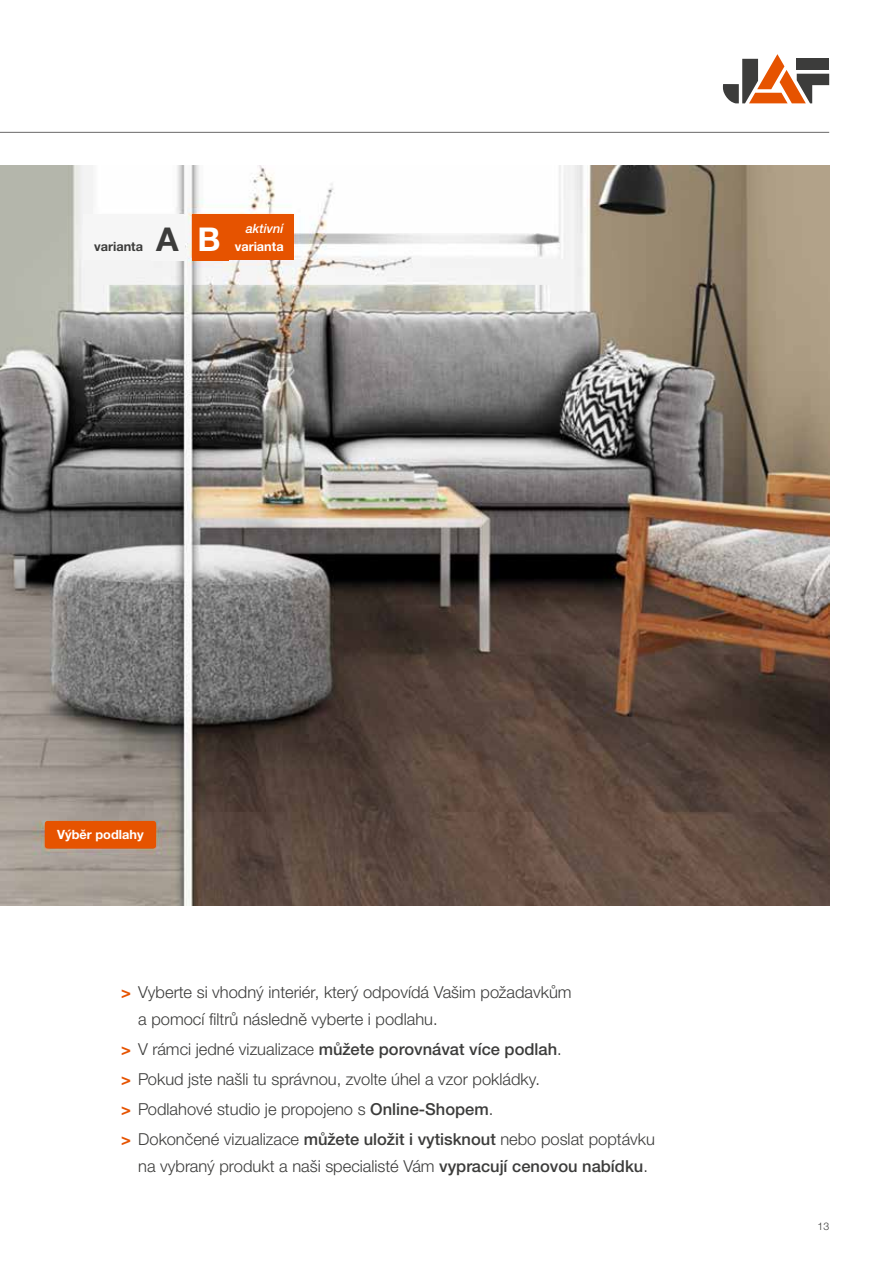
<style>
.page{position:relative;width:893px;height:1263px;background:#fff}
.page>*{position:absolute;margin:0;border:0;box-sizing:border-box;transform-origin:0 0}
.t1{font:700 32.85px "Helvetica Neue LTW1 G";color:#3c3c3b}
.t2{font:300 16.5px/30px "Helvetica Neue LTW1 G";color:#3c3c3b}
.t3{font:700 12.75px "Helvetica Neue LTW1 G";color:#fff}
.t4{font:700 12.75px "Helvetica Neue LTW1 G";color:#3c3c3b}
.t5{font:italic 500 12.75px "Helvetica Neue LTW1 G";color:#fff}
.t6{font:300 10.5px "Helvetica Neue LTW1 G";color:#3c3c3b}
.s1{color:#fff}
.s2{font-weight:700;color:#e65300}
.s3{font-weight:500}
</style>
<div class="page">
<hr style="left:0;top:132px;width:829px;height:1px;background:#706f6f">
<svg style="left:722px;top:54px;width:107px;height:49px"></svg>
<img style="left:0;top:166px;width:829px;height:740px">
<div style="left:45px;top:821px;width:111px;height:27px;background:#e65300;border-radius:3px"></div>
<div style="left:192px;top:214px;width:102px;height:46px;background:#e65300"></div>
<div style="left:84px;top:214px;width:100px;height:46px;background:#f6f6f6"></div>
<p class="t4" style="left:94px;top:239px;width:50px">varianta</p>
<h1 class="t1" style="left:156px;top:219px;width:66px">A <span class="s1">B</span></h1>
<p class="t5" style="left:246px;top:221px;width:39px">aktivní</p>
<p class="t3" style="left:235px;top:239px;width:50px">varianta</p>
<p class="t3" style="left:57px;top:827px;width:88px">Výběr podlahy</p>
<p class="t2" style="left:138px;top:979px;width:435px;line-height:27px;text-indent:-17px"><span class="s2">&gt;</span> Vyberte si vhodný interiér, který odpovídá Vašim požadavkům a pomocí filtrů následně vyberte i podlahu.</p>
<p class="t2" style="left:121px;top:1034px;width:535px"><span class="s2">&gt;</span> V rámci jedné vizualizace <span class="s3">můžete porovnávat více podlah</span>.<br><span class="s2">&gt;</span> Pokud jste našli tu správnou, zvolte úhel a vzor pokládky.<br><span class="s2">&gt;</span> Podlahové studio je propojeno s <span class="s3">Online-Shopem</span>.<br><span class="s2">&gt;</span> Dokončené vizualizace <span class="s3">můžete uložit i vytisknout</span> nebo poslat poptávku</p>
<p class="t2" style="left:138px;top:1151px;width:511px">na vybraný produkt a naši specialisté Vám <span class="s3">vypracují cenovou nabídku</span>.</p>
<p class="t6" style="left:817px;top:1220px;width:13px">13</p>
</div>
